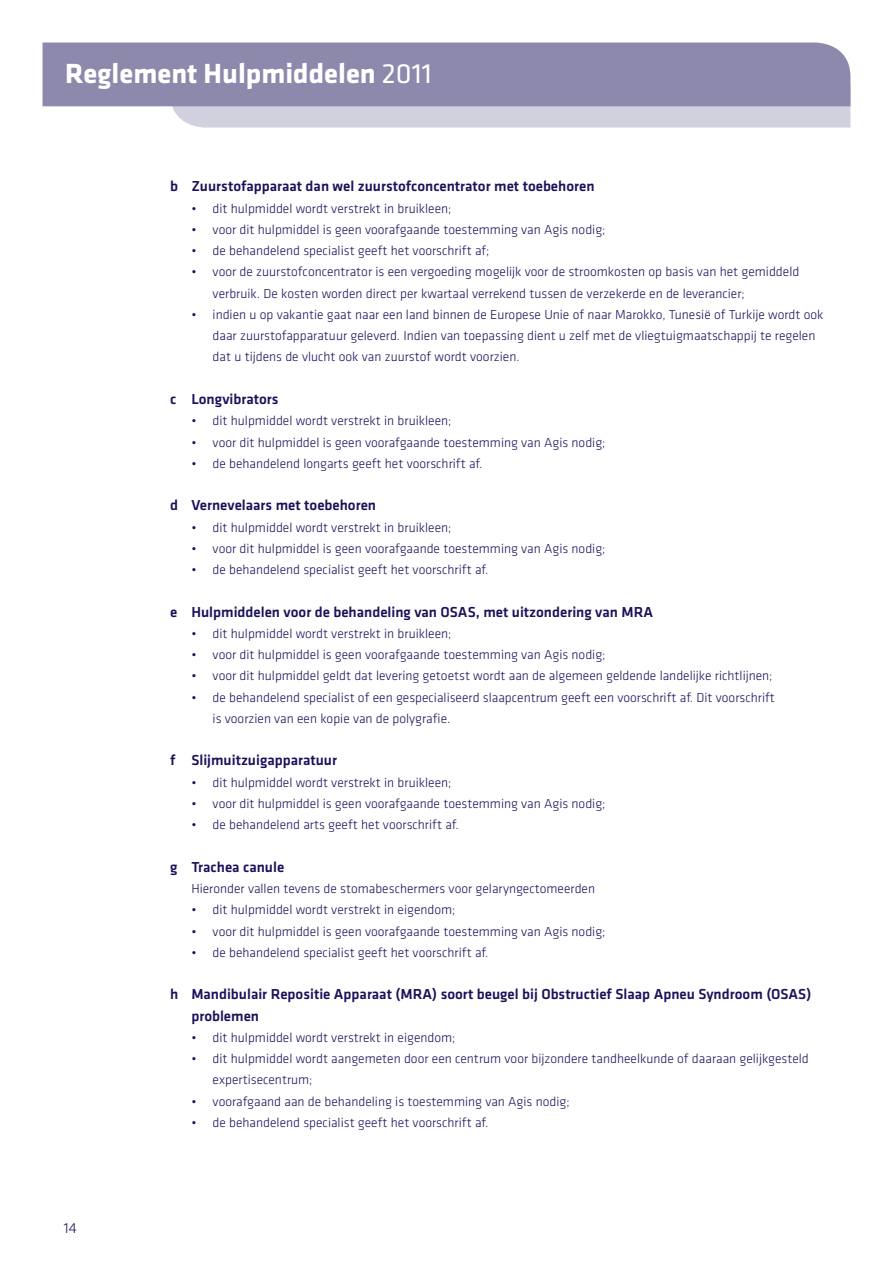
<style>
.page{position:relative;width:893px;height:1263px;background:#fff}
.page>*{position:absolute;margin:0;border:0;box-sizing:border-box;transform-origin:0 0}
.t1{font:700 28.8px "Agis Klavika";color:#fff}
.t2{font:500 15px/21.3px "Agis Klavika";color:#1a125a}
.t3{font:300 15px "Agis Klavika";color:#1a125a}
.t4{font:300 13.5px/21.3px "Agis Klavika";color:#1a125a}
.s1{font-weight:400}
</style>
<div class="page">
<svg style="left:170px;top:106px;width:680px;height:22px;background:#d1d0de"></svg>
<div style="left:43px;top:43px;width:807px;height:63px;background:#8d89ac"></div>
<h1 class="t1" style="left:65px;top:52px;width:368px">Reglement Hulpmiddelen <span class="s1">2011</span></h1>
<p class="t3" style="left:64px;top:1219px;width:14px">14</p>
<p class="t2" style="left:170px;top:175px;width:426px">b Zuurstofapparaat dan wel zuurstofconcentrator met toebehoren</p>
<p class="t4" style="left:191px;top:197px;width:262px">• dit hulpmiddel wordt verstrekt in bruikleen;</p>
<p class="t4" style="left:191px;top:219px;width:416px">• voor dit hulpmiddel is geen voorafgaande toestemming van Agis nodig;</p>
<p class="t4" style="left:191px;top:240px;width:300px">• de behandelend specialist geeft het voorschrift af;</p>
<p class="t4" style="left:213px;top:261px;width:588px;text-indent:-21px">• voor de zuurstofconcentrator is een vergoeding mogelijk voor de stroomkosten op basis van het gemiddeld verbruik. De kosten worden direct per kwartaal verrekend tussen de verzekerde en de leverancier;</p>
<p class="t4" style="left:213px;top:304px;width:612px;text-indent:-21px">• indien u op vakantie gaat naar een land binnen de Europese Unie of naar Marokko, Tunesië of Turkije wordt ook daar zuurstofapparatuur geleverd. Indien van toepassing dient u zelf met de vliegtuigmaatschappij te regelen dat u tijdens de vlucht ook van zuurstof wordt voorzien.</p>
<p class="t2" style="left:170px;top:388px;width:110px">c Longvibrators</p>
<p class="t4" style="left:191px;top:410px;width:262px">• dit hulpmiddel wordt verstrekt in bruikleen;</p>
<p class="t4" style="left:191px;top:431px;width:416px">• voor dit hulpmiddel is geen voorafgaande toestemming van Agis nodig;</p>
<p class="t4" style="left:191px;top:452px;width:293px">• de behandelend longarts geeft het voorschrift af.</p>
<p class="t2" style="left:170px;top:494px;width:207px">d Vernevelaars met toebehoren</p>
<p class="t4" style="left:191px;top:516px;width:262px">• dit hulpmiddel wordt verstrekt in bruikleen;</p>
<p class="t4" style="left:191px;top:537px;width:416px">• voor dit hulpmiddel is geen voorafgaande toestemming van Agis nodig;</p>
<p class="t4" style="left:191px;top:559px;width:299px">• de behandelend specialist geeft het voorschrift af.</p>
<p class="t2" style="left:170px;top:601px;width:485px">e Hulpmiddelen voor de behandeling van OSAS, met uitzondering van MRA</p>
<p class="t4" style="left:191px;top:623px;width:262px">• dit hulpmiddel wordt verstrekt in bruikleen;</p>
<p class="t4" style="left:191px;top:644px;width:416px">• voor dit hulpmiddel is geen voorafgaande toestemming van Agis nodig;</p>
<p class="t4" style="left:191px;top:665px;width:583px">• voor dit hulpmiddel geldt dat levering getoetst wordt aan de algemeen geldende landelijke richtlijnen;</p>
<p class="t4" style="left:213px;top:686px;width:564px;text-indent:-21px">• de behandelend specialist of een gespecialiseerd slaapcentrum geeft een voorschrift af. Dit voorschrift is voorzien van een kopie van de polygrafie.</p>
<p class="t2" style="left:170px;top:749px;width:169px">f Slijmuitzuigapparatuur</p>
<p class="t4" style="left:191px;top:771px;width:262px">• dit hulpmiddel wordt verstrekt in bruikleen;</p>
<p class="t4" style="left:191px;top:793px;width:416px">• voor dit hulpmiddel is geen voorafgaande toestemming van Agis nodig;</p>
<p class="t4" style="left:191px;top:814px;width:269px">• de behandelend arts geeft het voorschrift af.</p>
<p class="t2" style="left:170px;top:856px;width:116px">g Trachea canule</p>
<p class="t4" style="left:191px;top:878px;width:405px">Hieronder vallen tevens de stomabeschermers voor gelaryngectomeerden</p>
<p class="t4" style="left:191px;top:899px;width:266px">• dit hulpmiddel wordt verstrekt in eigendom;</p>
<p class="t4" style="left:191px;top:920px;width:416px">• voor dit hulpmiddel is geen voorafgaande toestemming van Agis nodig;</p>
<p class="t4" style="left:191px;top:941px;width:299px">• de behandelend specialist geeft het voorschrift af.</p>
<p class="t2" style="left:191px;top:983px;width:621px;text-indent:-21px">h Mandibulair Repositie Apparaat (MRA) soort beugel bij Obstructief Slaap Apneu Syndroom (OSAS) problemen</p>
<p class="t4" style="left:191px;top:1026px;width:266px">• dit hulpmiddel wordt verstrekt in eigendom;</p>
<p class="t4" style="left:213px;top:1048px;width:598px;text-indent:-21px">• dit hulpmiddel wordt aangemeten door een centrum voor bijzondere tandheelkunde of daaraan gelijkgesteld expertisecentrum;</p>
<p class="t4" style="left:191px;top:1090px;width:380px">• voorafgaand aan de behandeling is toestemming van Agis nodig;</p>
<p class="t4" style="left:191px;top:1112px;width:299px">• de behandelend specialist geeft het voorschrift af.</p>
</div>
